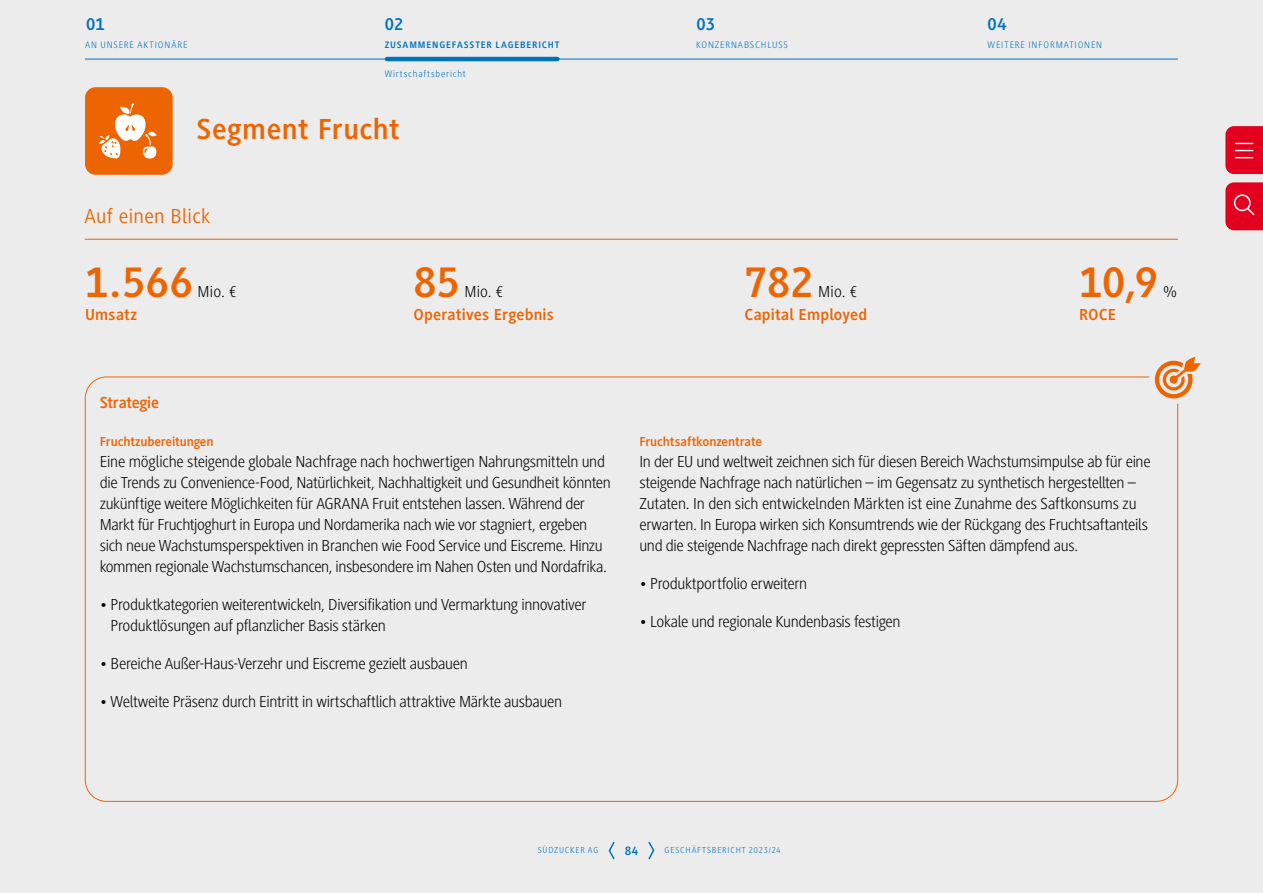
<style>
.page{position:relative;width:1263px;height:893px;background:#ececed}
.page>*{position:absolute;margin:0;border:0;box-sizing:border-box;transform-origin:0 0}
.t1{font:700 45px "Generis Sans Pro";letter-spacing:.005em;color:#ec6502}
.t2{font:700 30px "Generis Sans Pro";letter-spacing:.015em;color:#ec6502}
.t3{font:21px "Generis Sans Pro";letter-spacing:.015em;color:#ec6502}
.t4{font:700 18px "Generis Sans Pro";letter-spacing:.01em;color:#0071bb}
.t5{font:300 16.5px/21px "Generis Sans Pro";letter-spacing:-.02em;color:#000}
.t6{font:700 16.5px "Generis Sans Pro";letter-spacing:.01em;color:#ec6502}
.t7{font:700 16.5px "Generis Sans Pro";letter-spacing:-.02em;color:#ec6502}
.t8{font:700 13.5px "Generis Sans Pro";letter-spacing:-.01em;color:#ec6502}
.t9{font:700 12.75px "Generis Sans Pro";color:#0071bb}
.t10{font:300 9.75px "Generis Sans Pro";letter-spacing:.085em;color:#0071bb}
.t11{font:700 9.75px "Generis Sans Pro";letter-spacing:.09em;color:#0071bb}
.t12{font:300 9px "Generis Sans Pro";letter-spacing:.085em;color:#0071bb}
</style>
<div class="page">
<hr style="left:85px;top:239px;width:1093px;height:1px;background:#ec6502">
<div style="left:85px;top:87px;width:88px;height:88px;background:#ec6502;border-radius:11px"></div>
<svg style="left:99px;top:103px;width:58px;height:56px"></svg>
<svg style="left:1155px;top:357px;width:45px;height:41px"></svg>
<svg style="left:608px;top:841px;width:7px;height:19px"></svg>
<svg style="left:648px;top:841px;width:7px;height:19px"></svg>
<hr style="left:85px;top:59px;width:1093px;height:1px;background:#0071bb">
<hr style="left:387px;top:57px;width:170px;height:4px;background:#0071bb">
<svg style="left:1225px;top:182px;width:38px;height:48px;background:#e41430"></svg>
<svg style="left:1225px;top:126px;width:38px;height:48px;background:#e4122e"></svg>
<p class="t4" style="left:86px;top:14px;width:20px">01</p>
<p class="t4" style="left:385px;top:14px;width:20px">02</p>
<p class="t4" style="left:696px;top:14px;width:20px">03</p>
<p class="t4" style="left:987px;top:14px;width:21px">04</p>
<p class="t10" style="left:85px;top:39px;width:104px">AN UNSERE AKTIONÄRE</p>
<p class="t11" style="left:385px;top:39px;width:176px">ZUSAMMENGEFASSTER LAGEBERICHT</p>
<p class="t10" style="left:696px;top:39px;width:93px">KONZERNABSCHLUSS</p>
<p class="t10" style="left:987px;top:39px;width:116px">WEITERE INFORMATIONEN</p>
<p class="t10" style="left:385px;top:69px;width:83px">Wirtschaftsbericht</p>
<h2 class="t2" style="left:196px;top:113px;width:205px">Segment Frucht</h2>
<p class="t3" style="left:84px;top:205px;width:127px">Auf einen Blick</p>
<h1 class="t1" style="left:85px;top:257px;width:109px">1.566</h1>
<p class="t5" style="left:198px;top:281px;width:41px">Mio. €</p>
<p class="t6" style="left:85px;top:305px;width:54px">Umsatz</p>
<h1 class="t1" style="left:413px;top:257px;width:48px">85</h1>
<p class="t5" style="left:464px;top:281px;width:41px">Mio. €</p>
<p class="t6" style="left:413px;top:305px;width:142px">Operatives Ergebnis</p>
<h1 class="t1" style="left:744px;top:257px;width:71px">782</h1>
<p class="t5" style="left:818px;top:281px;width:41px">Mio. €</p>
<p class="t6" style="left:744px;top:305px;width:124px">Capital Employed</p>
<h1 class="t1" style="left:1079px;top:257px;width:80px">10,9</h1>
<p class="t5" style="left:1162px;top:281px;width:17px">%</p>
<p class="t6" style="left:1079px;top:305px;width:39px">ROCE</p>
<p class="t7" style="left:100px;top:393px;width:61px">Strategie</p>
<p class="t8" style="left:100px;top:434px;width:115px">Fruchtzubereitungen</p>
<p class="t5" style="left:100px;top:451px;width:513px">Eine mögliche steigende globale Nachfrage nach hochwertigen Nahrungsmitteln und die Trends zu Convenience-Food, Natürlichkeit, Nachhaltigkeit und Gesundheit könnten zukünftige weitere Möglichkeiten für AGRANA Fruit entstehen lassen. Während der Markt für Fruchtjoghurt in Europa und Nordamerika nach wie vor stagniert, ergeben sich neue Wachstumsperspektiven in Branchen wie Food Service und Eiscreme. Hinzu kommen regionale Wachstumschancen, insbesondere im Nahen Osten und Nordafrika.</p>
<p class="t5" style="left:111px;top:594px;width:477px;text-indent:-11px">• Produktkategorien weiterentwickeln, Diversifikation und Vermarktung innovativer<br>Produktlösungen auf pflanzlicher Basis stärken</p>
<p class="t5" style="left:100px;top:653px;width:369px">• Bereiche Außer-Haus-Verzehr und Eiscreme gezielt ausbauen</p>
<p class="t5" style="left:100px;top:691px;width:464px">• Weltweite Präsenz durch Eintritt in wirtschaftlich attraktive Märkte ausbauen</p>
<p class="t8" style="left:639px;top:434px;width:124px">Fruchtsaftkonzentrate</p>
<p class="t5" style="left:639px;top:451px;width:513px">In der EU und weltweit zeichnen sich für diesen Bereich Wachstumsimpulse ab für eine steigende Nachfrage nach natürlichen – im Gegensatz zu synthetisch hergestellten – Zutaten. In den sich entwickelnden Märkten ist eine Zunahme des Saftkonsums zu erwarten. In Europa wirken sich Konsumtrends wie der Rückgang des Fruchtsaftanteils und die steigende Nachfrage nach direkt gepressten Säften dämpfend aus.</p>
<p class="t5" style="left:639px;top:573px;width:169px">• Produktportfolio erweitern</p>
<p class="t5" style="left:639px;top:611px;width:263px">• Lokale und regionale Kundenbasis festigen</p>
<p class="t12" style="left:538px;top:845px;width:62px">SÜDZUCKER AG</p>
<p class="t9" style="left:625px;top:843px;width:15px">84</p>
<p class="t12" style="left:665px;top:845px;width:118px">GESCHÄFTSBERICHT 2023/24</p>
</div>
